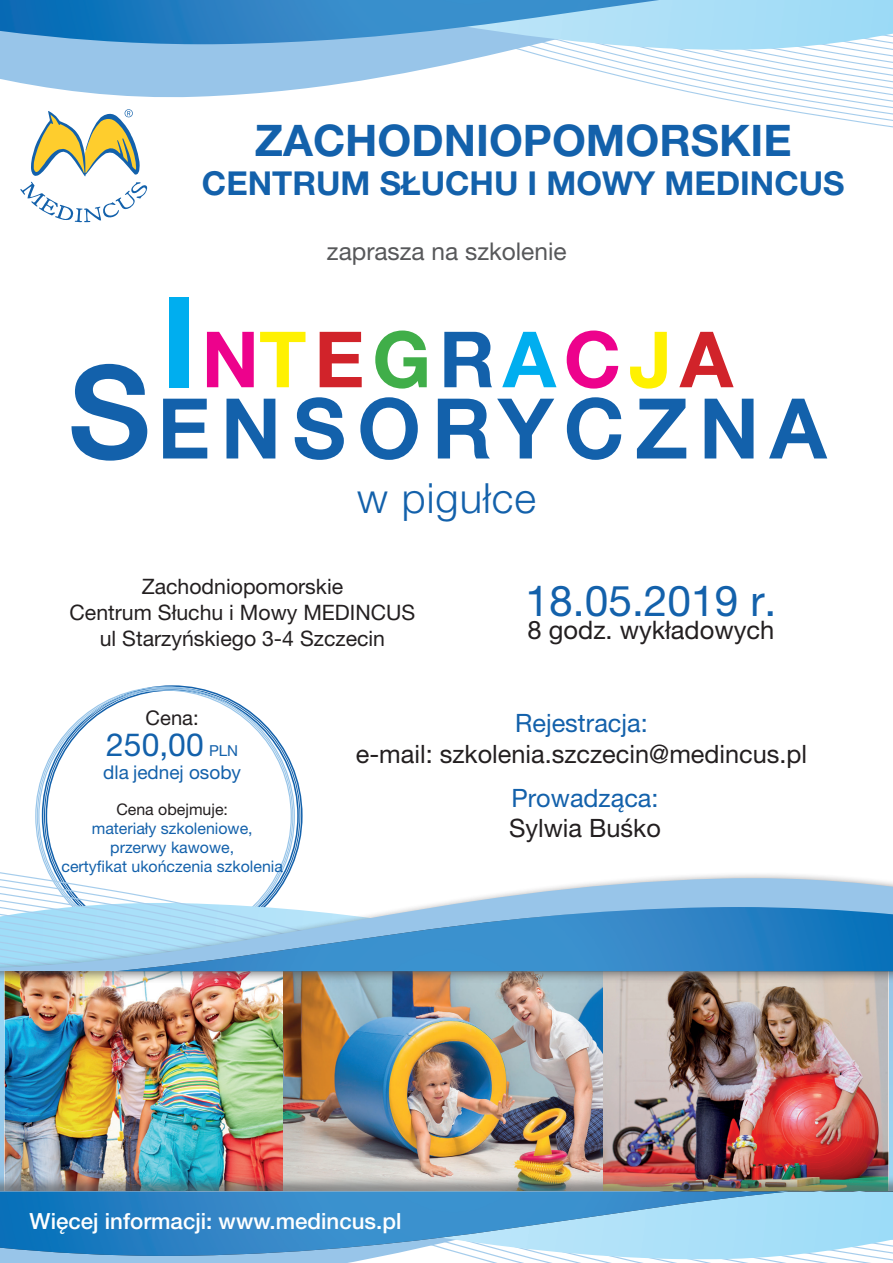
<style>
.page{position:relative;width:893px;height:1263px;background:#fff}
.page>*{position:absolute;margin:0;border:0;box-sizing:border-box;transform-origin:0 0}
.t1{font:500 80.85px "Helvetica Neue LT Pro";letter-spacing:.16em;color:#1361ab}
.t2{font:700 77.55px "Helvetica Neue LT Pro";letter-spacing:.1em;color:#ed028c}
.t3{font:700 43.65px "Helvetica Neue LT Pro";color:#1361ab}
.t4{font:42.6px "Helvetica Neue LT Pro";color:#1361ab}
.t5{font:300 41.7px "Helvetica Neue LT Pro";letter-spacing:.025em;color:#1361ab}
.t6{font:700 33px "Helvetica Neue LT Pro";color:#1361ab}
.t7{font:31.95px "Helvetica Neue LT Pro";color:#1361ab}
.t8{font:25.5px "Helvetica Neue LT Pro";color:#231f20}
.t9{font:25.35px "Helvetica Neue LT Pro";color:#231f20}
.t10{font:25.35px "Helvetica Neue LT Pro";color:#1361ab}
.t11{font:24.45px "Helvetica Neue LT Pro";color:#57585a}
.t12{font:500 22.35px "Helvetica Neue LT Pro";color:#fff}
.t13{font:21.3px/25.5px "Helvetica Neue LT Pro";color:#231f20;text-align:center}
.t14{font:20.25px "Helvetica Neue LT Pro";color:#231f20}
.t15{font:19.05px "Helvetica Neue LT Pro";color:#1361ab}
.t16{font:15.9px/19.2px "Helvetica Neue LT Pro";color:#1361ab;text-align:center}
.t17{font:15.9px "Helvetica Neue LT Pro";color:#231f20}
.s1{font-size:126.45px;color:#00aeef}
.s2{color:#fff101}
.s3{color:#d1232a}
.s4{color:#40ae49}
.s5{color:#1361ab}
.s6{color:#00aeef}
.s7{font-size:126.45px}
.s8{font-size:15.15px}
</style>
<div class="page">
<svg style="left:754px;top:105px;width:139px;height:6px"></svg>
<svg style="left:0;top:44px;width:893px;height:58px"></svg>
<img style="left:319px;top:0;width:574px;height:50px">
<img style="left:0;top:0;width:659px;height:44px">
<img style="left:3px;top:983px;width:280px;height:192px">
<img style="left:603px;top:983px;width:287px;height:192px">
<img style="left:283px;top:983px;width:320px;height:192px">
<svg style="left:20px;top:109px;width:128px;height:113px"></svg>
<svg style="left:71px;top:363px;width:77px;height:98px"></svg>
<svg style="left:163px;top:398px;width:45px;height:61px"></svg>
<svg style="left:226px;top:398px;width:50px;height:61px"></svg>
<svg style="left:294px;top:397px;width:50px;height:63px"></svg>
<svg style="left:360px;top:397px;width:58px;height:63px"></svg>
<svg style="left:437px;top:398px;width:118px;height:61px"></svg>
<svg style="left:566px;top:397px;width:56px;height:63px"></svg>
<svg style="left:636px;top:398px;width:51px;height:61px"></svg>
<svg style="left:704px;top:398px;width:50px;height:61px"></svg>
<svg style="left:769px;top:398px;width:59px;height:61px"></svg>
<hr style="left:890px;top:956px;width:3px;height:265px;background:#99ceed">
<hr style="left:0;top:959px;width:3px;height:238px;background:#99cfee">
<div style="left:0;top:953px;width:893px;height:30px;background:#57585a;opacity:.75"></div>
<div style="left:0;top:1175px;width:893px;height:30px;background:#57585a;opacity:.75"></div>
<svg style="left:0;top:874px;width:893px;height:97px"></svg>
<svg style="left:0;top:1191px;width:893px;height:72px;fill:#98c5e9"></svg>
<img style="left:184px;top:1191px;width:709px;height:68px">
<img style="left:0;top:1192px;width:787px;height:64px">
<img style="left:115px;top:907px;width:778px;height:64px">
<h3 class="t3" style="left:255px;top:113px;width:538px">ZACHODNIOPOMORSKIE</h3>
<h3 class="t6" style="left:202px;top:163px;width:644px">CENTRUM SŁUCHU I MOWY MEDINCUS</h3>
<p class="t11" style="left:327px;top:237px;width:241px">zaprasza na szkolenie</p>
<h2 class="t2" style="left:160px;top:312px;width:574px"><span class="s1">I</span>N<span class="s2">T</span><span class="s3">E</span><span class="s4">G</span><span class="s5">R</span><span class="s6">A</span>C<span class="s2">J</span><span class="s3">A</span></h2>
<h1 class="t1" style="left:68px;top:380px;width:758px"><span class="s7">S</span>ENSORYCZNA</h1>
<h3 class="t5" style="left:357px;top:472px;width:180px">w pigułce</h3>
<p class="t13" style="left:70px;top:574px;width:347px">Zachodniopomorskie<br>Centrum Słuchu i Mowy MEDINCUS ul Starzyńskiego 3-4 Szczecin</p>
<h3 class="t4" style="left:526px;top:575px;width:252px">18.05.2019 r.</h3>
<p class="t8" style="left:528px;top:615px;width:248px">8 godz. wykładowych</p>
<p class="t14" style="left:146px;top:706px;width:55px">Cena:</p>
<h3 class="t7" style="left:106px;top:725px;width:133px">250,00 <span class="s8">PLN</span></h3>
<p class="t15" style="left:103px;top:760px;width:139px">dla jednej osoby</p>
<p class="t17" style="left:116px;top:800px;width:113px">Cena obejmuje:</p>
<p class="t16" style="left:61px;top:819px;width:223px">materiały szkoleniowe,<br>przerwy kawowe,<br>certyfikat ukończenia szkolenia</p>
<p class="t10" style="left:515px;top:708px;width:134px">Rejestracja:</p>
<p class="t9" style="left:356px;top:738px;width:453px">e-mail: szkolenia.szczecin@medincus.pl</p>
<p class="t10" style="left:511px;top:782px;width:149px">Prowadząca:</p>
<p class="t9" style="left:509px;top:813px;width:153px">Sylwia Buśko</p>
<p class="t12" style="left:30px;top:1208px;width:373px">Więcej informacji: www.medincus.pl</p>
</div>
